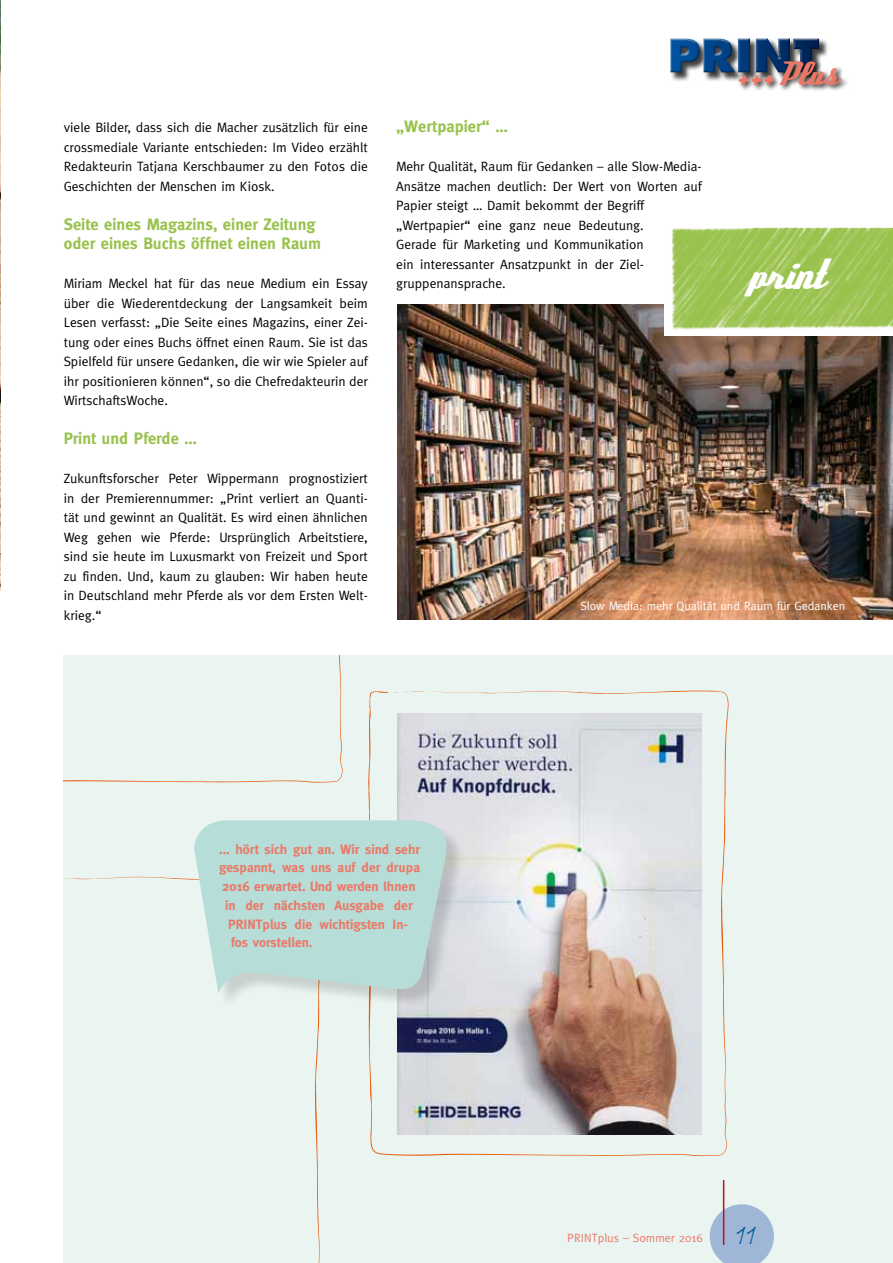
<style>
.page{position:relative;width:893px;height:1263px;background:#fff}
.page>*{position:absolute;margin:0;border:0;box-sizing:border-box;transform-origin:0 0}
.t1{font:46.5px "Deftone Stylus";color:#fff}
.t2{font:36px "Deftone Stylus";color:#ec7867}
.t3{font:30px "Linotype Feltpen";color:#00619c}
.t4{font:700 16.5px/19.5px "Meta";color:#98c24c}
.t5{font:italic 800 15.9px "Futura";color:#ec7867}
.t6{font:13.5px/19.5px "Meta";color:#000;text-align:justify}
.t7{font:700 13.5px "Meta";color:#ec7867}
.t8{font:12px "Meta";color:#fff}
.t9{font:12px "Meta";color:#ec7867}
</style>
<div class="page">
<div style="left:64px;top:655px;width:829px;height:608px;background:#eaf5f2"></div>
<img style="left:0;top:0;width:1px;height:591px">
<img style="left:398px;top:304px;width:495px;height:315px">
<img style="left:368px;top:690px;width:361px;height:466px">
<svg style="left:66px;top:876px;width:254px;height:387px"></svg>
<svg style="left:64px;top:655px;width:279px;height:128px"></svg>
<img style="left:665px;top:227px;width:228px;height:108px">
<svg style="left:710px;top:1204px;width:64px;height:59px"></svg>
<div style="left:197px;top:823px;width:268px;height:187px;background:#000;opacity:.15"></div>
<svg style="left:193px;top:820px;width:257px;height:173px;background:#bbdcd7"></svg>
<div style="left:670px;top:38px;width:158px;height:44px;background:#000;opacity:.75"></div>
<div style="left:668px;top:37px;width:152px;height:36px;background:#000;opacity:.75"></div>
<div style="left:779px;top:59px;width:70px;height:33px;background:#000;opacity:.75"></div>
<div style="left:737px;top:74px;width:44px;height:18px;background:#000;opacity:.75"></div>
<hr style="left:723px;top:1180px;width:1px;height:65px;background:#cd071e">
<p class="t6" style="left:64px;top:117px;width:306px">viele Bilder, dass sich die Macher zusätzlich für eine crossmediale Variante entschieden: Im Video erzählt Redakteurin Tatjana Kerschbaumer zu den Fotos die Geschichten der Menschen im Kiosk.</p>
<p class="t4" style="left:64px;top:214px;width:259px">Seite eines Magazins, einer Zeitung oder eines Buchs öffnet einen Raum</p>
<p class="t6" style="left:64px;top:273px;width:306px">Miriam Meckel hat für das neue Medium ein Essay über die Wiederentdeckung der Langsamkeit beim Lesen verfasst: „Die Seite eines Magazins, einer Zei&shy;tung oder eines Buchs öffnet einen Raum. Sie ist das Spielfeld für unsere Gedanken, die wir wie Spieler auf ihr positionieren können“, so die Chefredakteurin der WirtschaftsWoche.</p>
<p class="t4" style="left:64px;top:428px;width:135px">Print und Pferde …</p>
<p class="t6" style="left:64px;top:468px;width:306px">Zukunftsforscher Peter Wippermann prognostiziert in der Premierennummer: „Print verliert an Quanti&shy;tät und gewinnt an Qualität. Es wird einen ähnlichen Weg gehen wie Pferde: Ursprünglich Arbeitstiere, sind sie heute im Luxusmarkt von Freizeit und Sport zu finden. Und, kaum zu glauben: Wir haben heute in Deutschland mehr Pferde als vor dem Ersten Welt&shy;krieg.“</p>
<p class="t4" style="left:396px;top:116px;width:113px">„Wertpapier“ …</p>
<p class="t6" style="left:396px;top:156px;width:307px;text-align:left">Mehr Qualität, Raum für Gedanken – alle Slow-Media-Ansätze machen deutlich: Der Wert von Worten auf Papier steigt … Damit bekommt der Begriff „Wertpapier“ eine ganz neue Bedeutung.<br>Gerade für Marketing und Kommunikation<br>ein interessanter Ansatzpunkt in der Ziel&shy;gruppenansprache.</p>
<h2 class="t2" style="left:778px;top:55px;width:58px">Plus</h2>
<p class="t5" style="left:737px;top:69px;width:40px">+++</p>
<h1 class="t1" style="left:746px;top:250px;width:76px">print</h1>
<p class="t8" style="left:580px;top:599px;width:266px">Slow Media: mehr Qualität und Raum für Gedanken</p>
<p class="t7" style="left:219px;top:841px;width:203px">... hört sich gut an. Wir sind sehr</p>
<p class="t7" style="left:219px;top:860px;width:202px">gespannt, was uns auf der drupa</p>
<p class="t7" style="left:222px;top:879px;width:195px">2016 erwartet. Und werden Ihnen</p>
<p class="t7" style="left:225px;top:897px;width:189px">in der nächsten Ausgabe der</p>
<p class="t7" style="left:228px;top:916px;width:181px">PRINTplus die wichtigsten In-</p>
<p class="t7" style="left:231px;top:935px;width:83px">fos vorstellen.</p>
<p class="t9" style="left:567px;top:1230px;width:137px">PRINTplus – Sommer 2016</p>
<h3 class="t3" style="left:736px;top:1215px;width:22px">11</h3>
</div>
